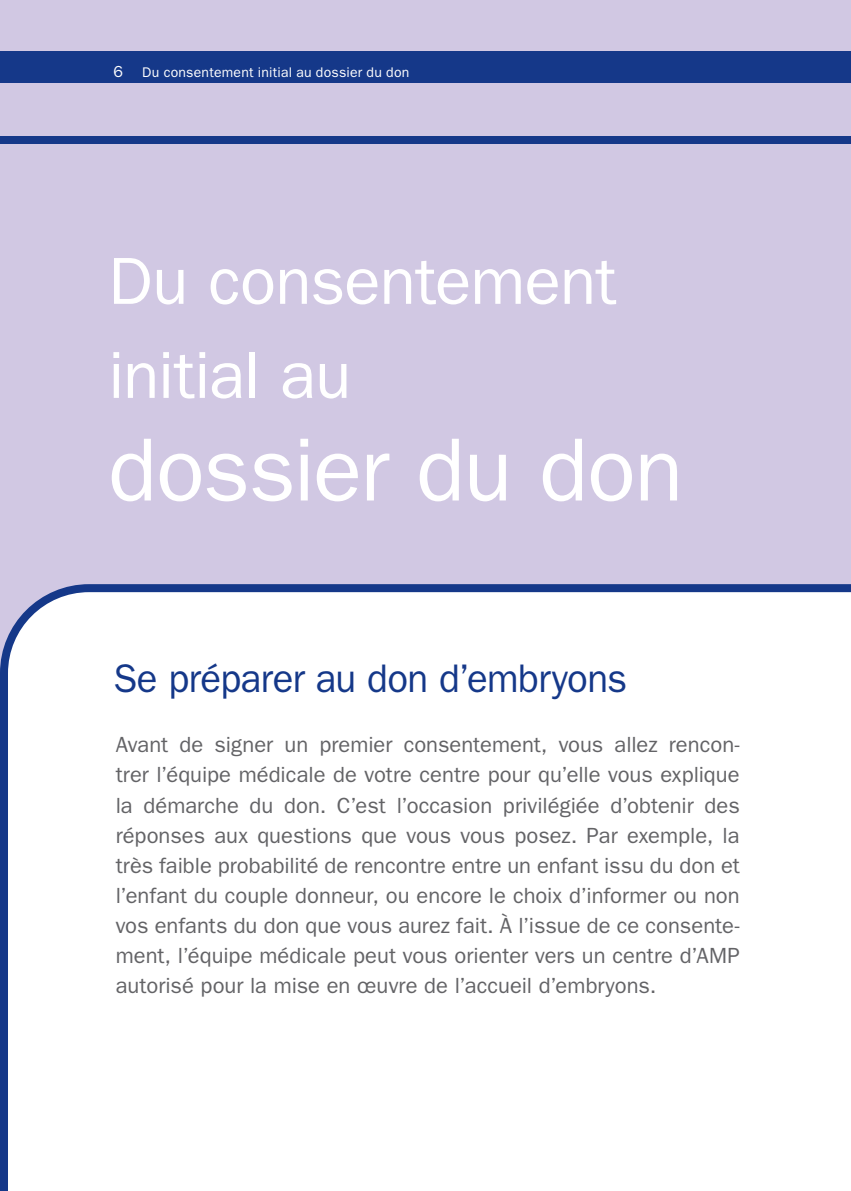
<style>
.page{position:relative;width:851px;height:1191px;background:#fff}
.page>*{position:absolute;margin:0;border:0;box-sizing:border-box;transform-origin:0 0}
.t1{font:90px "Franklin Gothic";letter-spacing:-.015em;color:#fff}
.t2{font:66.8px/94px "Franklin Gothic";letter-spacing:-.01em;color:#fff}
.t3{font:40px "Franklin Gothic";letter-spacing:-.015em;color:#153889;scale:.96 1}
.t4{font:22px/30px "Franklin Gothic";color:#636366;text-align:justify}
.t5{font:14px "Franklin Gothic";letter-spacing:.015em;color:#fff}
.s1{font-size:16px}
</style>
<div class="page">
<div style="left:0;top:0;width:850px;height:1191px;background:#d1c8e3"></div>
<div style="left:0;top:584px;width:850px;height:607px;background:#fff"></div>
<div style="left:0;top:51px;width:850px;height:31px;background:#153889"></div>
<div style="left:0;top:137px;width:850px;height:7px;background:#153889"></div>
<p class="t5" style="left:113px;top:64px;width:297px"><span class="s1">6</span> Du consentement initial au dossier du don</p>
<h2 class="t2" style="left:108px;top:235px;width:510px">Du consentement initial au</h2>
<h1 class="t1" style="left:108px;top:418px;width:576px">dossier du don</h1>
<h3 class="t3" style="left:113px;top:655px;width:536px">Se préparer au don d’embryons</h3>
<p class="t4" style="left:116px;top:730px;width:625px">Avant de signer un premier consentement, vous allez rencon&shy;trer l’équipe médicale de votre centre pour qu’elle vous explique la démarche du don. C’est l’occasion privilégiée d’obtenir des réponses aux questions que vous vous posez. Par exemple, la très faible probabilité de rencontre entre un enfant issu du don et l’enfant du couple donneur, ou encore le choix d’informer ou non vos enfants du don que vous aurez fait. À l’issue de ce consente&shy;ment, l’équipe médicale peut vous orienter vers un centre d’AMP autorisé pour la mise en œuvre de l’accueil d’embryons.</p>
</div>
